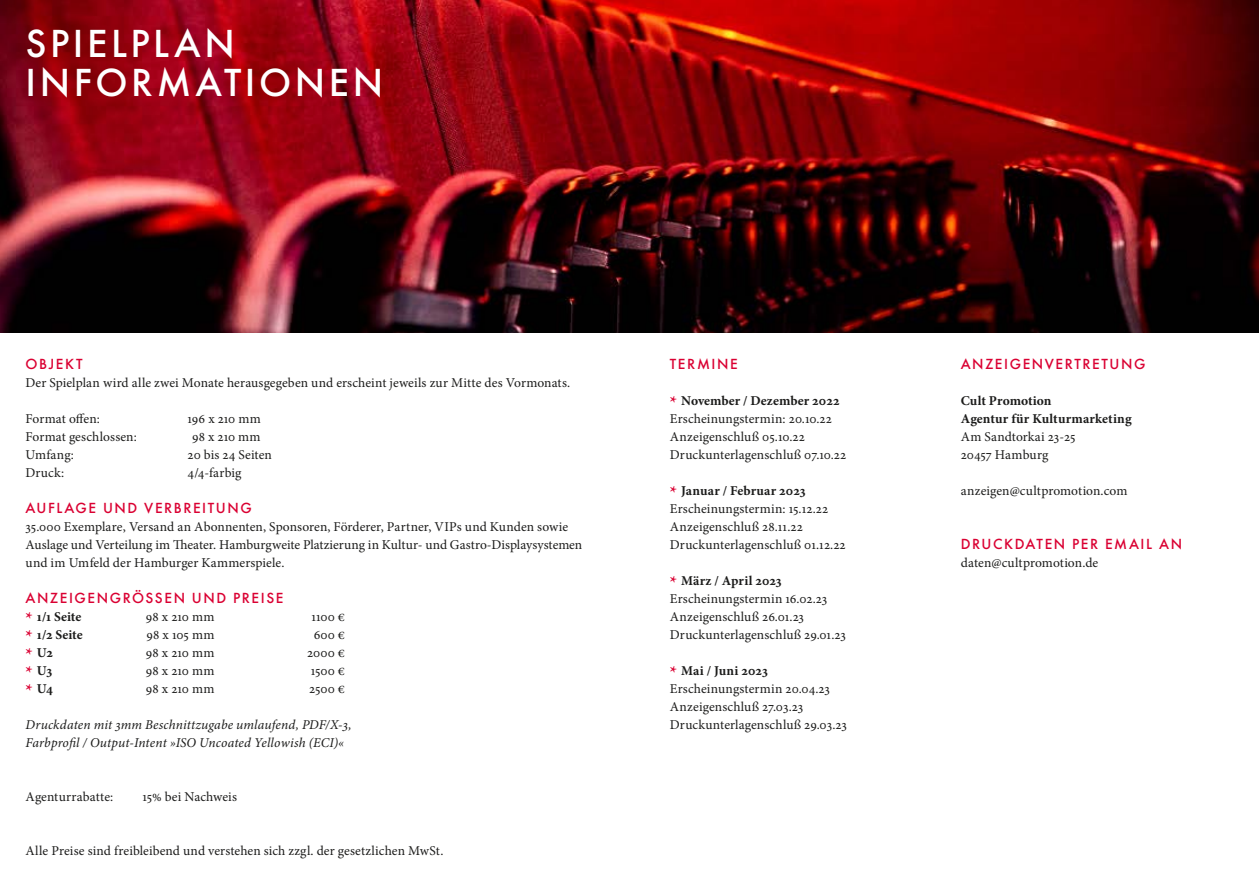
<style>
.page{position:relative;width:1259px;height:893px;background:#fff}
.page>*{position:absolute;margin:0;border:0;box-sizing:border-box;transform-origin:0 0}
.t1{font:500 36px/39px "Futura";letter-spacing:.1em;color:#fff}
.t2{font:13.5px/18px "Minion Pro";letter-spacing:.005em;color:#1c1c1b}
.t3{font:italic 13.5px/18px "Minion Pro";letter-spacing:.005em;color:#1c1c1b}
.t4{font:500 13.5px "Futura";letter-spacing:.115em;color:#da0032}
.t5{font:700 13.5px/18px "Minion Pro";letter-spacing:.005em;color:#1c1c1b}
.s1{font-size:18px;color:#da0032}
.s2{font-weight:700;font-size:18px;color:#da0032}
.s3{font-weight:700}
</style>
<div class="page">
<img style="left:0;top:0;width:1259px;height:333px">
<h1 class="t1" style="left:26px;top:24px;width:359px">SPIELPLAN<br>INFORMATIONEN</h1>
<p class="t4" style="left:26px;top:354px;width:58px">OBJEKT</p>
<p class="t2" style="left:26px;top:373px;width:546px">Der Spielplan wird alle zwei Monate herausgegeben und erscheint jeweils zur Mitte des Vormonats.</p>
<p class="t2" style="left:26px;top:409px;width:76px">Format offen:</p>
<p class="t2" style="left:188px;top:409px;width:75px">196 x 210 mm</p>
<p class="t2" style="left:26px;top:427px;width:113px">Format geschlossen:</p>
<p class="t2" style="left:192px;top:427px;width:70px">98 x 210 mm</p>
<p class="t2" style="left:26px;top:445px;width:50px">Umfang:</p>
<p class="t2" style="left:188px;top:445px;width:86px">20 bis 24 Seiten</p>
<p class="t2" style="left:26px;top:463px;width:40px">Druck:</p>
<p class="t2" style="left:188px;top:463px;width:55px">4/4-farbig</p>
<p class="t4" style="left:26px;top:498px;width:228px">AUFLAGE UND VERBREITUNG</p>
<p class="t2" style="left:26px;top:517px;width:558px">35.000 Exemplare, Versand an Abonnenten, Sponsoren, Förderer, Partner, VIPs und Kunden sowie<br>Auslage und Verteilung im Theater. Hamburgweite Platzierung in Kultur- und Gastro-Displaysystemen und im Umfeld der Hamburger Kammerspiele.</p>
<p class="t4" style="left:26px;top:588px;width:259px">ANZEIGENGRÖSSEN UND PREISE</p>
<p class="t5" style="left:26px;top:607px;width:57px"><span class="s1">*</span> 1/1 Seite</p>
<p class="t2" style="left:146px;top:607px;width:70px">98 x 210 mm</p>
<p class="t2" style="left:311px;top:607px;width:35px">1100 €</p>
<p class="t5" style="left:26px;top:625px;width:59px"><span class="s1">*</span> 1/2 Seite</p>
<p class="t2" style="left:147px;top:625px;width:69px">98 x 105 mm</p>
<p class="t2" style="left:314px;top:625px;width:33px">600 €</p>
<p class="t5" style="left:26px;top:643px;width:29px"><span class="s1">*</span> U2</p>
<p class="t2" style="left:146px;top:643px;width:70px">98 x 210 mm</p>
<p class="t2" style="left:307px;top:643px;width:40px">2000 €</p>
<p class="t5" style="left:26px;top:661px;width:28px"><span class="s1">*</span> U3</p>
<p class="t2" style="left:146px;top:661px;width:70px">98 x 210 mm</p>
<p class="t2" style="left:311px;top:661px;width:36px">1500 €</p>
<p class="t5" style="left:26px;top:679px;width:29px"><span class="s1">*</span> U4</p>
<p class="t2" style="left:146px;top:679px;width:70px">98 x 210 mm</p>
<p class="t2" style="left:309px;top:679px;width:37px">2500 €</p>
<p class="t3" style="left:26px;top:715px;width:327px">Druckdaten mit 3mm Beschnittzugabe umlaufend, PDF/X-3,<br>Farbprofil / Output-Intent »ISO Uncoated Yellowish (ECI)«</p>
<p class="t2" style="left:26px;top:787px;width:89px">Agenturrabatte:</p>
<p class="t2" style="left:143px;top:787px;width:96px">15% bei Nachweis</p>
<p class="t2" style="left:26px;top:841px;width:419px">Alle Preise sind freibleibend und verstehen sich zzgl. der gesetzlichen MwSt.</p>
<p class="t4" style="left:670px;top:354px;width:69px">TERMINE</p>
<p class="t2" style="left:670px;top:391px;width:178px"><span class="s2">*</span> <span class="s3">November / Dezember 2022<br></span>Erscheinungstermin: 20.10.22<br>Anzeigenschluß 05.10.22<br>Druckunterlagenschluß 07.10.22</p>
<p class="t2" style="left:670px;top:481px;width:177px"><span class="s2">*</span> <span class="s3">Januar / Februar 2023<br></span>Erscheinungstermin: 15.12.22<br>Anzeigenschluß 28.11.22<br>Druckunterlagenschluß 01.12.22</p>
<p class="t2" style="left:670px;top:571px;width:177px"><span class="s2">*</span> <span class="s3">März / April 2023<br></span>Erscheinungstermin 16.02.23<br>Anzeigenschluß 26.01.23<br>Druckunterlagenschluß 29.01.23</p>
<p class="t2" style="left:670px;top:661px;width:178px"><span class="s2">*</span> <span class="s3">Mai / Juni 2023<br></span>Erscheinungstermin 20.04.23<br>Anzeigenschluß 27.03.23<br>Druckunterlagenschluß 29.03.23</p>
<p class="t4" style="left:960px;top:354px;width:186px">ANZEIGENVERTRETUNG</p>
<p class="t5" style="left:960px;top:391px;width:172px">Cult Promotion<br>Agentur für Kulturmarketing</p>
<p class="t2" style="left:960px;top:427px;width:116px">Am Sandtorkai 23-25<br>20457 Hamburg</p>
<p class="t2" style="left:960px;top:481px;width:168px">anzeigen@cultpromotion.com</p>
<p class="t4" style="left:960px;top:534px;width:223px">DRUCKDATEN PER EMAIL AN</p>
<p class="t2" style="left:960px;top:553px;width:139px">daten@cultpromotion.de</p>
</div>
